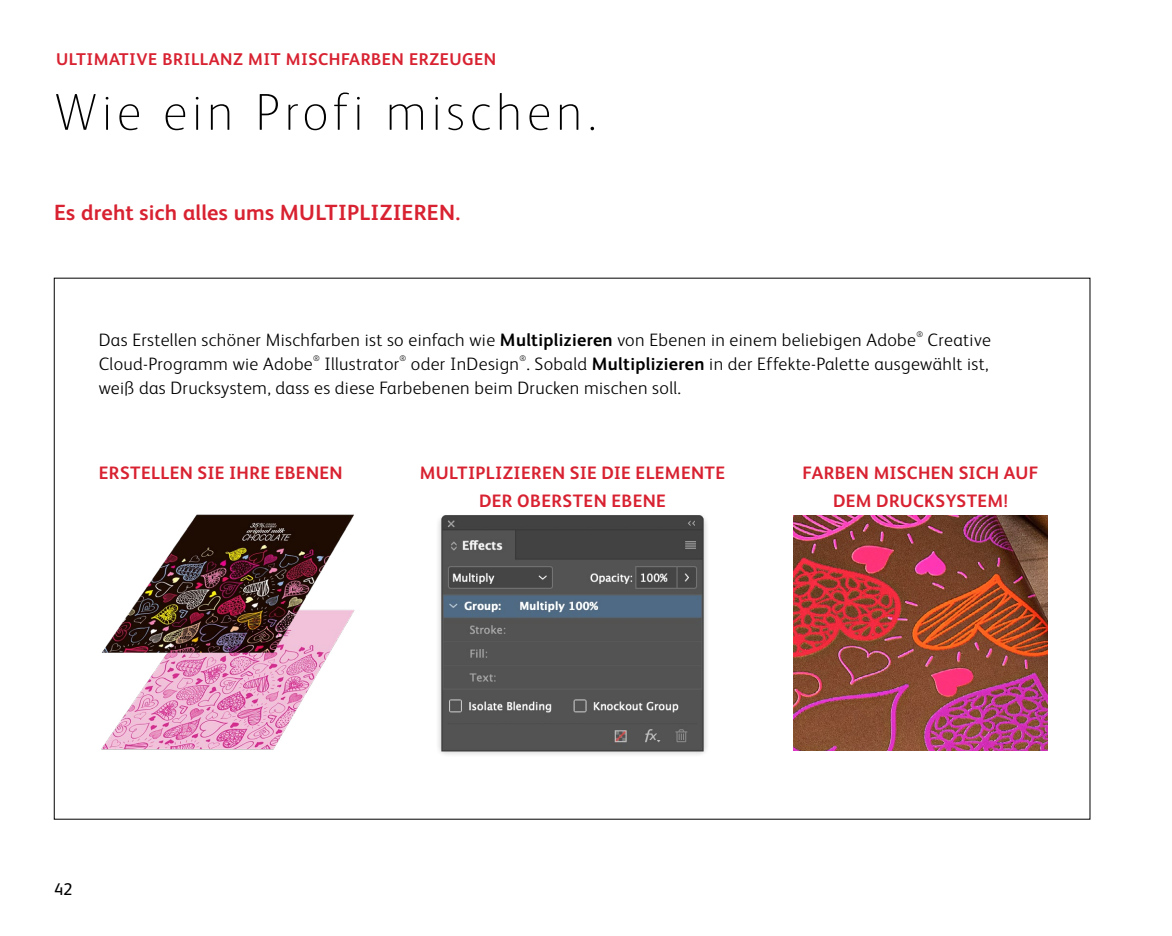
<style>
.page{position:relative;width:1172px;height:936px;background:#fff}
.page>*{position:absolute;margin:0;border:0;box-sizing:border-box;transform-origin:0 0}
.t1{font:100 52px "Xerox Sans";letter-spacing:.085em;color:#000}
.t2{font:700 22px "Xerox Sans";letter-spacing:.01em;color:#d82231}
.t3{font:300 18px "Xerox Sans";letter-spacing:.02em;color:#000}
.t4{font:700 18px/28px "Xerox Sans";letter-spacing:.02em;color:#d82231;text-align:center}
.t5{font:700 17px "Xerox Sans";letter-spacing:.03em;color:#d82231}
.t6{font:17px "Xerox Sans";color:#000}
.t7{font:300 8.2px "Xerox Sans";color:#000}
.s1{font-weight:700}
</style>
<div class="page">
<img style="left:101px;top:732px;width:183px;height:18px">
<img style="left:101px;top:514px;width:254px;height:218px">
<img style="left:438px;top:515px;width:269px;height:240px">
<img style="left:793px;top:515px;width:255px;height:236px">
<p class="t5" style="left:56px;top:47px;width:442px">ULTIMATIVE BRILLANZ MIT MISCHFARBEN ERZEUGEN</p>
<h1 class="t1" style="left:54px;top:78px;width:544px">Wie ein Profi mischen.</h1>
<p class="t2" style="left:54px;top:198px;width:408px">Es dreht sich alles ums MULTIPLIZIEREN.</p>
<p class="t3" style="left:99px;top:328px;width:819px">Das Erstellen schöner Mischfarben ist so einfach wie <span class="s1">Multiplizieren</span> von Ebenen in einem beliebigen Adobe</p>
<p class="t7" style="left:916px;top:329px;width:8px">®</p>
<p class="t3" style="left:927px;top:328px;width:65px">Creative</p>
<p class="t3" style="left:99px;top:352px;width:302px">Cloud-Programm wie Adobe<sup>®</sup> Illustrator</p>
<p class="t7" style="left:400px;top:353px;width:8px">®</p>
<p class="t3" style="left:411px;top:352px;width:579px">oder InDesign . Sobald <span class="s1">Multiplizieren</span> in der Effekte-Palette ausgewählt ist,</p>
<p class="t7" style="left:519px;top:353px;width:8px">®</p>
<p class="t3" style="left:99px;top:376px;width:584px">weiß das Drucksystem, dass es diese Farbebenen beim Drucken mischen soll.</p>
<p class="t4" style="left:99px;top:458px;width:245px">ERSTELLEN SIE IHRE EBENEN</p>
<p class="t4" style="left:420px;top:458px;width:307px">MULTIPLIZIEREN SIE DIE ELEMENTE<br>DER OBERSTEN EBENE</p>
<p class="t4" style="left:802px;top:458px;width:237px">FARBEN MISCHEN SICH AUF<br>DEM DRUCKSYSTEM!</p>
<p class="t6" style="left:54px;top:878px;width:20px">42</p>
</div>
